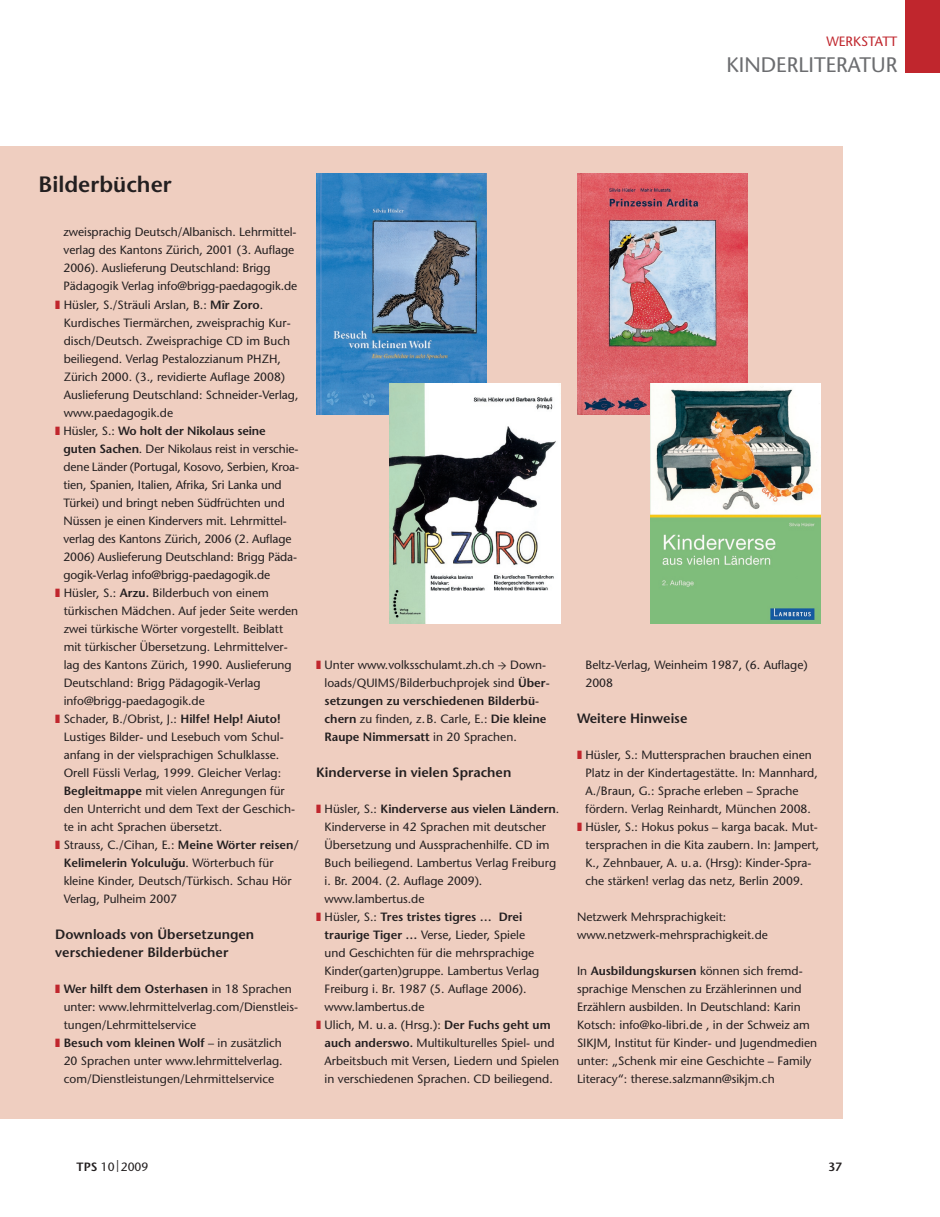
<style>
.page{position:relative;width:940px;height:1217px;background:#fff}
.page>*{position:absolute;margin:0;border:0;box-sizing:border-box;transform-origin:0 0}
.t1{font:600 22.2px "Stone Sans Std";color:#231f20}
.t2{font:500 21px "Stone Sans Std";color:#6c6d70}
.t3{font:600 13.5px/18px "Stone Sans Std";color:#231f20}
.t4{font:500 13.5px "Stone Sans Std";color:#c0262d}
.t5{font:500 12px/18px "Stone Sans Std";color:#231f20}
.t6{font:600 12px "Stone Sans Std";color:#231f20}
.s1{color:#c0262d}
.s2{font-weight:600}
.s3{font-weight:500}
.s4{font-family:"Utopia Std";font-weight:400}
</style>
<div class="page">
<div style="left:906px;top:0;width:34px;height:72px;background:#c0262d"></div>
<div style="left:0;top:146px;width:842px;height:972px;background:#efcec0"></div>
<img style="left:316px;top:174px;width:170px;height:240px">
<img style="left:390px;top:383px;width:170px;height:240px">
<img style="left:577px;top:174px;width:170px;height:240px">
<img style="left:651px;top:383px;width:170px;height:240px">
<p class="t4" style="left:826px;top:33px;width:73px">WERKSTATT</p>
<h2 class="t2" style="left:726px;top:52px;width:172px">KINDERLITERATUR</h2>
<h1 class="t1" style="left:39px;top:171px;width:135px">Bilderbücher</h1>
<p class="t5" style="left:64px;top:223px;width:234px">zweisprachig Deutsch/Albanisch. Lehrmittel-</p>
<p class="t5" style="left:64px;top:241px;width:232px">verlag des Kantons Zürich, 2001 (3. Auflage</p>
<p class="t5" style="left:64px;top:259px;width:208px">2006). Auslieferung Deutschland: Brigg</p>
<p class="t5" style="left:64px;top:277px;width:235px">Pädagogik Verlag info@brigg-paedagogik.de</p>
<p class="t5" style="left:55px;top:295px;width:209px"><span class="s1">❚</span> Hüsler, S./Sträuli Arslan, B.: <span class="s2">Mîr Zoro</span>.</p>
<p class="t5" style="left:64px;top:313px;width:228px">Kurdisches Tiermärchen, zweisprachig Kur-</p>
<p class="t5" style="left:64px;top:331px;width:228px">disch/Deutsch. Zweisprachige CD im Buch</p>
<p class="t5" style="left:64px;top:349px;width:219px">beiliegend. Verlag Pestalozzianum PHZH,</p>
<p class="t5" style="left:64px;top:367px;width:223px">Zürich 2000. (3., revidierte Auflage 2008)</p>
<p class="t5" style="left:64px;top:385px;width:236px">Auslieferung Deutschland: Schneider-Verlag,</p>
<p class="t5" style="left:64px;top:403px;width:111px">www.paedagogik.de</p>
<p class="t6" style="left:55px;top:423px;width:212px"><span class="s1">❚</span> <span class="s3">Hüsler, S.:</span> Wo holt der Nikolaus seine</p>
<p class="t5" style="left:63px;top:439px;width:236px"><span class="s2">guten Sachen</span>. Der Nikolaus reist in verschie-</p>
<p class="t5" style="left:63px;top:457px;width:237px">dene Länder (Portugal, Kosovo, Serbien, Kroa-</p>
<p class="t5" style="left:63px;top:475px;width:220px">tien, Spanien, Italien, Afrika, Sri Lanka und</p>
<p class="t5" style="left:63px;top:493px;width:223px">Türkei) und bringt neben Südfrüchten und</p>
<p class="t5" style="left:63px;top:511px;width:225px">Nüssen je einen Kindervers mit. Lehrmittel-</p>
<p class="t5" style="left:63px;top:529px;width:230px">verlag des Kantons Zürich, 2006 (2. Auflage</p>
<p class="t5" style="left:63px;top:547px;width:235px">2006) Auslieferung Deutschland: Brigg Päda-</p>
<p class="t5" style="left:63px;top:565px;width:208px">gogik-Verlag info@brigg-paedagogik.de</p>
<p class="t5" style="left:55px;top:583px;width:215px"><span class="s1">❚</span> Hüsler, S.: <span class="s2">Arzu.</span> Bilderbuch von einem</p>
<p class="t5" style="left:64px;top:601px;width:236px">türkischen Mädchen. Auf jeder Seite werden</p>
<p class="t5" style="left:64px;top:619px;width:221px">zwei türkische Wörter vorgestellt. Beiblatt</p>
<p class="t5" style="left:64px;top:637px;width:225px">mit türkischer Übersetzung. Lehrmittelver-</p>
<p class="t5" style="left:64px;top:655px;width:229px">lag des Kantons Zürich, 1990. Auslieferung</p>
<p class="t5" style="left:64px;top:673px;width:198px">Deutschland: Brigg Pädagogik-Verlag</p>
<p class="t5" style="left:64px;top:691px;width:143px">info@brigg-paedagogik.de</p>
<p class="t5" style="left:55px;top:709px;width:227px"><span class="s1">❚</span> Schader, B./Obrist, J.: <span class="s2">Hilfe! Help! Aiuto!</span></p>
<p class="t5" style="left:64px;top:727px;width:222px">Lustiges Bilder- und Lesebuch vom Schul-</p>
<p class="t5" style="left:64px;top:745px;width:217px">anfang in der vielsprachigen Schulklasse.</p>
<p class="t5" style="left:64px;top:763px;width:219px">Orell Füssli Verlag, 1999. Gleicher Verlag:</p>
<p class="t5" style="left:64px;top:781px;width:222px"><span class="s2">Begleitmappe</span> mit vielen Anregungen für</p>
<p class="t5" style="left:64px;top:799px;width:233px">den Unterricht und dem Text der Geschich-</p>
<p class="t5" style="left:64px;top:817px;width:160px">te in acht Sprachen übersetzt.</p>
<p class="t5" style="left:55px;top:835px;width:245px"><span class="s1">❚</span> Strauss, C./Cihan, E.: <span class="s2">Meine Wörter reisen/</span></p>
<p class="t6" style="left:64px;top:855px;width:211px">Kelimelerin Yolculug˘u<span class="s3">. Wörterbuch für</span></p>
<p class="t5" style="left:64px;top:871px;width:229px">kleine Kinder, Deutsch/Türkisch. Schau Hör</p>
<p class="t5" style="left:64px;top:889px;width:115px">Verlag, Pulheim 2007</p>
<p class="t3" style="left:55px;top:925px;width:200px">Downloads von Übersetzungen verschiedener Bilderbücher</p>
<p class="t6" style="left:55px;top:981px;width:238px"><span class="s1">❚</span> Wer hilft dem Osterhasen <span class="s3">in 18 Sprachen</span></p>
<p class="t5" style="left:64px;top:997px;width:236px">unter: www.lehrmittelverlag.com/Dienstleis-</p>
<p class="t5" style="left:64px;top:1015px;width:134px">tungen/Lehrmittelservice</p>
<p class="t6" style="left:55px;top:1035px;width:228px"><span class="s1">❚</span> Besuch vom kleinen Wolf <span class="s3">– in zusätzlich</span></p>
<p class="t5" style="left:64px;top:1051px;width:220px">20 Sprachen unter www.lehrmittelverlag.</p>
<p class="t5" style="left:64px;top:1069px;width:212px">com/Dienstleistungen/Lehrmittelservice</p>
<p class="t5" style="left:324px;top:655px;width:227px;text-indent:-8px"><span class="s1">❚</span> Unter www.volksschulamt.zh.ch <span class="s4">→</span> Down&shy;loads/QUIMS/Bilderbuchprojek sind <span class="s2">Über&shy;setzungen zu verschiedenen Bilderbü&shy;chern</span> zu finden, z. B. Carle, E.: <span class="s2">Die kleine Raupe Nimmersatt</span> in 20 Sprachen.</p>
<p class="t3" style="left:316px;top:763px;width:197px">Kinderverse in vielen Sprachen</p>
<p class="t6" style="left:316px;top:801px;width:245px"><span class="s1">❚</span> <span class="s3">Hüsler, S.:</span> Kinderverse aus vielen Ländern<span class="s3">.</span></p>
<p class="t5" style="left:324px;top:817px;width:223px">Kinderverse in 42 Sprachen mit deutscher</p>
<p class="t5" style="left:324px;top:835px;width:226px">Übersetzung und Aussprachenhilfe. CD im</p>
<p class="t5" style="left:324px;top:853px;width:233px">Buch beiliegend. Lambertus Verlag Freiburg</p>
<p class="t5" style="left:324px;top:871px;width:159px">i. Br. 2004. (2. Auflage 2009).</p>
<p class="t5" style="left:324px;top:889px;width:101px">www.lambertus.de</p>
<p class="t6" style="left:316px;top:909px;width:208px"><span class="s1">❚</span> <span class="s3">Hüsler, S.:</span> Tres tristes tigres … Drei</p>
<p class="t5" style="left:324px;top:925px;width:202px"><span class="s2">traurige Tiger …</span> Verse, Lieder, Spiele</p>
<p class="t5" style="left:324px;top:943px;width:211px">und Geschichten für die mehrsprachige</p>
<p class="t5" style="left:324px;top:961px;width:216px">Kinder(garten)gruppe. Lambertus Verlag</p>
<p class="t5" style="left:324px;top:979px;width:203px">Freiburg i. Br. 1987 (5. Auflage 2006).</p>
<p class="t5" style="left:324px;top:997px;width:101px">www.lambertus.de</p>
<p class="t5" style="left:316px;top:1015px;width:236px"><span class="s1">❚</span> Ulich, M. u. a. (Hrsg.): <span class="s2">Der Fuchs geht um</span></p>
<p class="t5" style="left:324px;top:1033px;width:232px"><span class="s2">auch anderswo.</span> Multikulturelles Spiel- und</p>
<p class="t5" style="left:324px;top:1051px;width:236px">Arbeitsbuch mit Versen, Liedern und Spielen</p>
<p class="t5" style="left:324px;top:1069px;width:230px">in verschiedenen Sprachen. CD beiliegend.</p>
<p class="t5" style="left:585px;top:655px;width:224px">Beltz-Verlag, Weinheim 1987, (6. Auflage)<br>2008</p>
<p class="t3" style="left:577px;top:709px;width:112px">Weitere Hinweise</p>
<p class="t5" style="left:577px;top:745px;width:236px"><span class="s1">❚</span> Hüsler, S.: Muttersprachen brauchen einen</p>
<p class="t5" style="left:585px;top:763px;width:234px">Platz in der Kindertagestätte. In: Mannhard,</p>
<p class="t5" style="left:585px;top:781px;width:215px">A./Braun, G.: Sprache erleben – Sprache</p>
<p class="t5" style="left:585px;top:799px;width:227px">fördern. Verlag Reinhardt, München 2008.</p>
<p class="t5" style="left:577px;top:817px;width:242px"><span class="s1">❚</span> Hüsler, S.: Hokus pokus – karga bacak. Mut-</p>
<p class="t5" style="left:585px;top:835px;width:235px">tersprachen in die Kita zaubern. In: Jampert,</p>
<p class="t5" style="left:585px;top:853px;width:228px">K., Zehnbauer, A. u. a. (Hrsg): Kinder-Spra-</p>
<p class="t5" style="left:585px;top:871px;width:219px">che stärken! verlag das netz, Berlin 2009.</p>
<p class="t5" style="left:577px;top:907px;width:192px">Netzwerk Mehrsprachigkeit: www.netzwerk-mehrsprachigkeit.de</p>
<p class="t5" style="left:577px;top:961px;width:241px">In <span class="s2">Ausbildungskursen</span> können sich fremd&shy;sprachige Menschen zu Erzählerinnen und Erzählern ausbilden. In Deutschland: Karin Kotsch: info@ko-libri.de , in der Schweiz am SIKJM, Institut für Kinder- und Jugendmedien unter: „Schenk mir eine Geschichte – Family Literacy“: therese.salzmann@sikjm.ch</p>
<p class="t5" style="left:77px;top:1156px;width:73px"><span class="s2">TPS</span> 10 | 2009</p>
<p class="t6" style="left:828px;top:1158px;width:15px">37</p>
</div>
